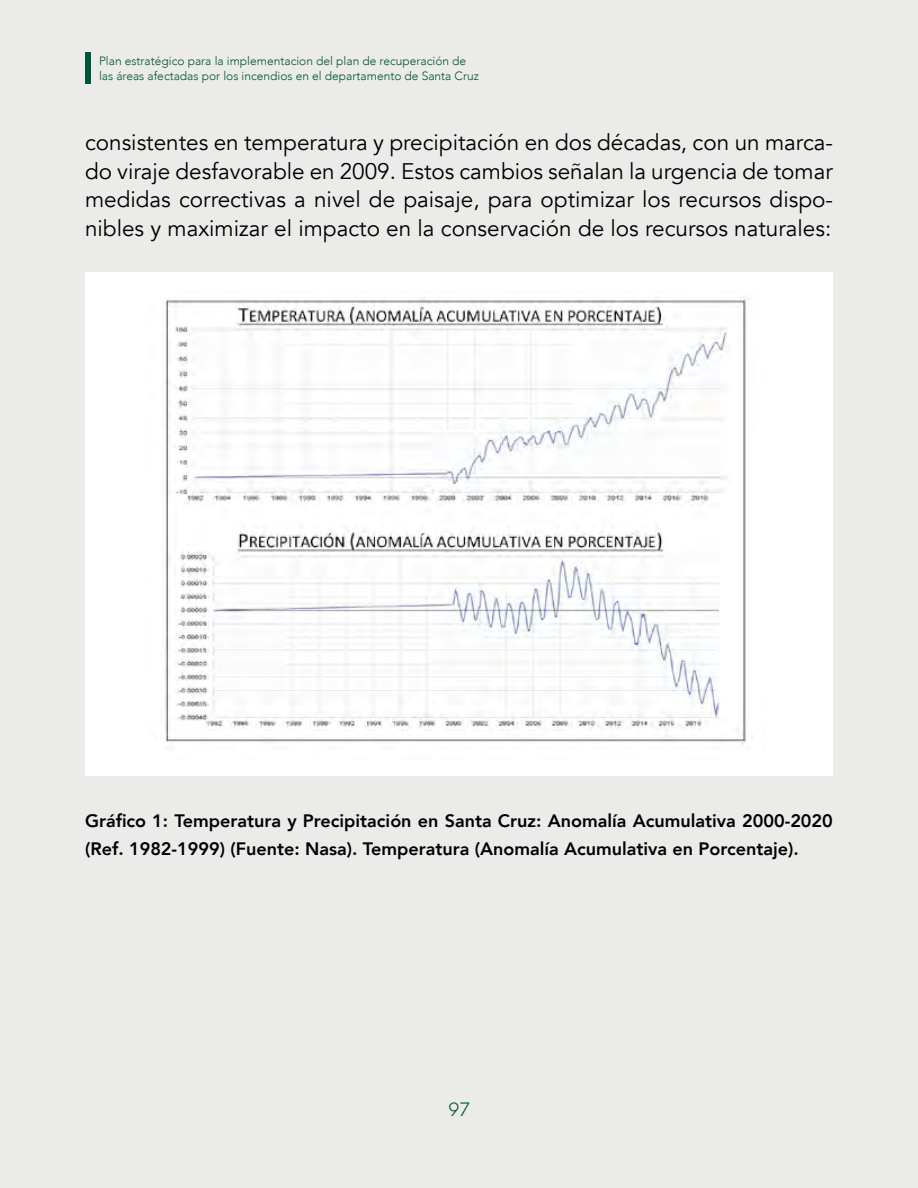
<style>
.page{position:relative;width:918px;height:1188px;background:#ebebe9}
.page>*{position:absolute;margin:0;border:0;box-sizing:border-box;transform-origin:0 0}
.t1{font:22.5px/28.5px "Avenir";color:#000;text-align:justify}
.t2{font:800 18px/28.5px "Avenir";color:#000}
.t3{font:300 18px "Orkney";color:#005437}
.t4{font:300 12px/15px "Avenir";color:#005437}
</style>
<div class="page">
<div style="left:85px;top:53px;width:5px;height:31px;background:#005437"></div>
<div style="left:85px;top:272px;width:748px;height:504px;background:#fff"></div>
<img style="left:164px;top:297px;width:583px;height:448px">
<p class="t4" style="left:99px;top:53px;width:381px">Plan estratégico para la implementacion del plan de recuperación de las áreas afectadas por los incendios en el departamento de Santa Cruz</p>
<p class="t1" style="left:85px;top:128px;width:749px">consistentes en temperatura y precipitación en dos décadas, con un marca&shy;do viraje desfavorable en 2009. Estos cambios señalan la urgencia de tomar medidas correctivas a nivel de paisaje, para optimizar los recursos dispo&shy;nibles y maximizar el impacto en la conservación de los recursos naturales:</p>
<p class="t2" style="left:85px;top:806px;width:749px">Gráfico 1: Temperatura y Precipitación en Santa Cruz: Anomalía Acumulativa 2000-2020 (Ref. 1982-1999) (Fuente: Nasa). Temperatura (Anomalía Acumulativa en Porcentaje).</p>
<p class="t3" style="left:448px;top:1098px;width:23px">97</p>
</div>
